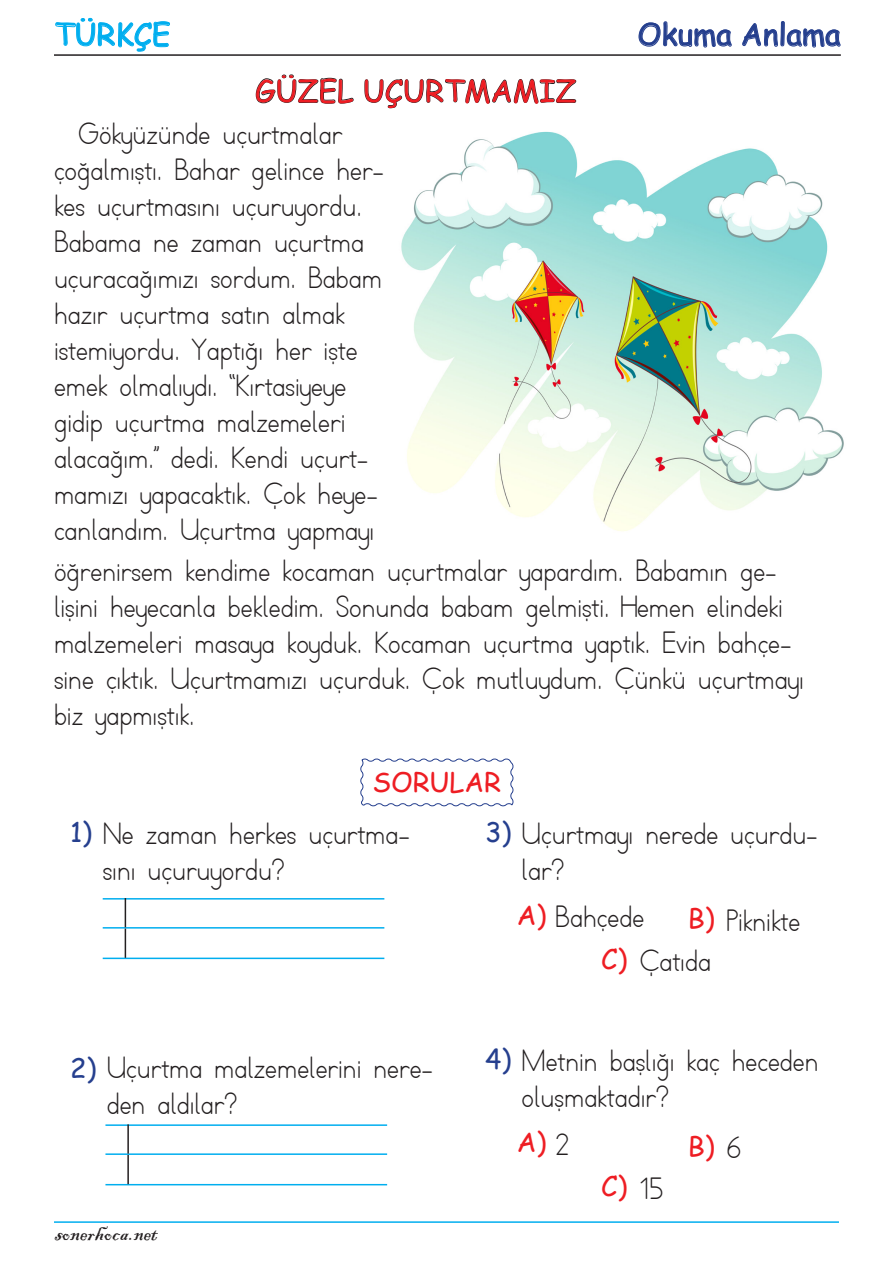
<style>
.page{position:relative;width:893px;height:1263px;background:#fff}
.page>*{position:absolute;margin:0;border:0;box-sizing:border-box;transform-origin:0 0}
.t1{font:30px/36px "TTKB Dik Temel Abece";color:#231f20}
.t2{font:30px "Comic Sans MS";color:#ee1d23}
.t3{font:30px "Comic Sans MS";color:#253f8e}
.t4{font:30px "Comic Sans MS";color:#00aeef}
.t5{font:27px "Comic Sans MS";color:#ee1d23}
.t6{font:27px "Comic Sans MS";color:#253f8e}
.t7{font:24px "Blackadder ITC";color:#231f20}
</style>
<div class="page">
<img style="left:401px;top:131px;width:443px;height:400px">
<hr style="left:54px;top:54px;width:787px;height:2px;background:#231f20">
<svg style="left:638px;top:21px;width:94px;height:27px"></svg>
<svg style="left:742px;top:21px;width:99px;height:27px"></svg>
<svg style="left:55px;top:18px;width:115px;height:34px"></svg>
<svg style="left:256px;top:74px;width:98px;height:30px"></svg>
<svg style="left:364px;top:78px;width:212px;height:30px"></svg>
<hr style="left:54px;top:1221px;width:785px;height:2px;background:#00aeef">
<hr style="left:103px;top:898px;width:281px;height:1px;background:#00aeef">
<hr style="left:105px;top:1124px;width:282px;height:2px;background:#00aeef">
<hr style="left:103px;top:927px;width:281px;height:1px;background:#00aeef">
<hr style="left:103px;top:957px;width:281px;height:2px;background:#00aeef">
<hr style="left:105px;top:1153px;width:282px;height:2px;background:#00aeef">
<hr style="left:105px;top:1184px;width:282px;height:1px;background:#00aeef">
<svg style="left:125px;top:898px;width:1px;height:29px"></svg>
<hr style="left:125px;top:928px;width:1px;height:30px;background:#231f20">
<hr style="left:127px;top:1124px;width:2px;height:30px;background:#231f20">
<hr style="left:127px;top:1155px;width:2px;height:29px;background:#231f20">
<svg style="left:360px;top:758px;width:154px;height:49px"></svg>
<p class="t4" style="left:54px;top:12px;width:118px">TÜRKÇE</p>
<p class="t3" style="left:637px;top:12px;width:205px">Okuma Anlama</p>
<p class="t2" style="left:255px;top:69px;width:323px">GÜZEL UÇURTMAMIZ</p>
<p class="t1" style="left:54px;top:116px;width:332px;text-indent:24px">Gökyüzünde uçurtmalar çoğalmıştı. Bahar gelince her&shy;kes uçurtmasını uçuruyordu.<br>Babama ne zaman uçurtma uçuracağımızı sordum. Babam hazır uçurtma satın almak istemiyordu. Yaptığı her işte emek olmalıydı. ‘‘Kırtasiyeye gidip uçurtma malzemeleri alacağım.’’ dedi. Kendi uçurt&shy;mamızı yapacaktık. Çok heye&shy;canlandım. Uçurtma yapmayı</p>
<p class="t1" style="left:54px;top:553px;width:751px">öğrenirsem kendime kocaman uçurtmalar yapardım. Babamın ge&shy;lişini heyecanla bekledim. Sonunda babam gelmişti. Hemen elindeki malzemeleri masaya koyduk. Kocaman uçurtma yaptık. Evin bahçe&shy;sine çıktık. Uçurtmamızı uçurduk. Çok mutluydum. Çünkü uçurtmayı biz yapmıştık.</p>
<p class="t5" style="left:372px;top:763px;width:130px">SORULAR</p>
<p class="t1" style="left:103px;top:816px;width:309px">Ne zaman herkes uçurtma&shy;sını uçuruyordu?</p>
<p class="t1" style="left:522px;top:816px;width:298px">Uçurtmayı nerede uçurdu&shy;lar?</p>
<p class="t6" style="left:70px;top:812px;width:24px">1)</p>
<p class="t6" style="left:485px;top:812px;width:28px">3)</p>
<p class="t6" style="left:70px;top:1048px;width:28px">2)</p>
<p class="t1" style="left:107px;top:1051px;width:328px">Uçurtma malzemelerini nere&shy;den aldılar?</p>
<p class="t7" style="left:55px;top:1218px;width:104px">sonerhoca.net</p>
<p class="t5" style="left:517px;top:895px;width:31px">A)</p>
<p class="t1" style="left:555px;top:900px;width:90px">Bahçede</p>
<p class="t5" style="left:688px;top:898px;width:28px">B)</p>
<p class="t5" style="left:601px;top:939px;width:28px">C)</p>
<p class="t1" style="left:640px;top:944px;width:73px">Çatıda</p>
<p class="t1" style="left:726px;top:903px;width:76px">Piknikte</p>
<p class="t6" style="left:485px;top:1039px;width:28px">4)</p>
<p class="t1" style="left:522px;top:1044px;width:299px">Metnin başlığı kaç heceden oluşmaktadır?</p>
<p class="t5" style="left:517px;top:1122px;width:31px">A)</p>
<p class="t1" style="left:555px;top:1127px;width:16px">2</p>
<p class="t5" style="left:601px;top:1166px;width:28px">C)</p>
<p class="t1" style="left:640px;top:1171px;width:26px">15</p>
<p class="t5" style="left:688px;top:1126px;width:28px">B)</p>
<p class="t1" style="left:726px;top:1131px;width:17px">6</p>
</div>
